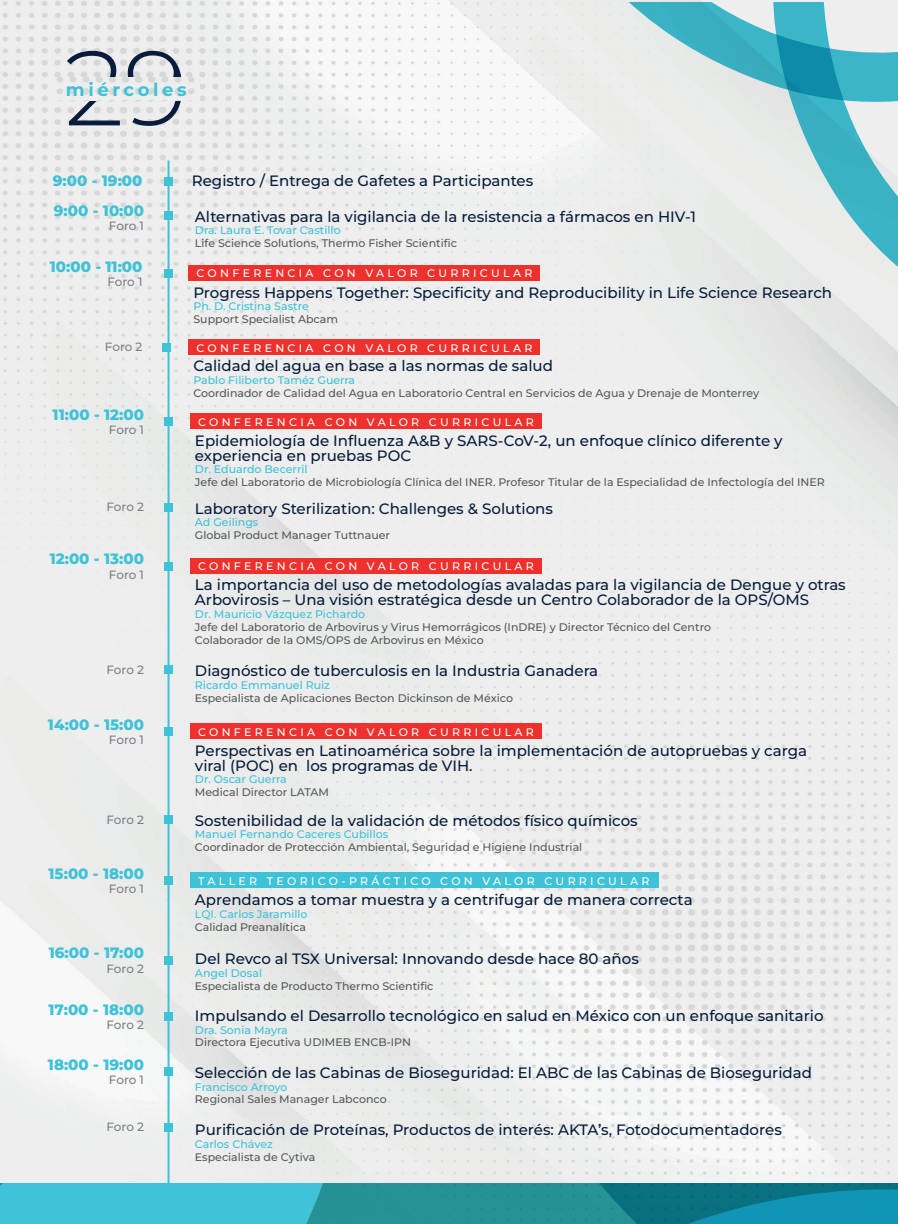
<style>
.page{position:relative;width:898px;height:1224px;background:#fff}
.page>*{position:absolute;margin:0;border:0;box-sizing:border-box;transform-origin:0 0}
.t1{font:300 105.8px "Montserrat";color:#091c3d}
.t2{font:700 18px "Montserrat";letter-spacing:.2em;color:#3ec2d8}
.t3{font:500 15px/14.8px "Montserrat";color:#071c3c}
.t4{font:800 15px "Montserrat";color:#3ec2d8}
.t5{font:500 12px "Montserrat";letter-spacing:-.01em;color:#7d8185}
.t6{font:500 11px/12.8px "Montserrat";color:#575a5b}
.t7{font:500 11px "Montserrat";color:#3ec2d8}
.t8{font:500 11px "Montserrat";letter-spacing:.3em;color:#fff}
</style>
<div class="page">
<img style="left:0;top:0;width:897px;height:1184px">
<svg style="left:599px;top:2px;width:298px;height:317px;background:#bfdce0"></svg>
<svg style="left:0;top:1184px;width:897px;height:40px;background:#279dad"></svg>
<hr style="left:167px;top:161px;width:2px;height:1023px;background:#3ec2d8">
<div style="left:164px;top:417px;width:8px;height:9px;background:#3ec2d8"></div>
<div style="left:164px;top:503px;width:8px;height:9px;background:#3ec2d8"></div>
<div style="left:190px;top:414px;width:351px;height:15px;background:#ee312c"></div>
<div style="left:164px;top:562px;width:8px;height:9px;background:#3ec2d8"></div>
<div style="left:164px;top:666px;width:8px;height:8px;background:#3ec2d8"></div>
<div style="left:190px;top:558px;width:351px;height:16px;background:#ee312c"></div>
<div style="left:164px;top:1067px;width:8px;height:9px;background:#3ec2d8"></div>
<div style="left:164px;top:1123px;width:8px;height:9px;background:#3ec2d8"></div>
<div style="left:164px;top:727px;width:8px;height:9px;background:#3ec2d8"></div>
<div style="left:164px;top:815px;width:8px;height:9px;background:#3ec2d8"></div>
<div style="left:190px;top:724px;width:351px;height:15px;background:#ee312c"></div>
<div style="left:164px;top:876px;width:8px;height:9px;background:#3ec2d8"></div>
<div style="left:190px;top:873px;width:468px;height:15px;background:#3ec2d8"></div>
<div style="left:164px;top:956px;width:8px;height:8px;background:#3ec2d8"></div>
<div style="left:164px;top:1012px;width:8px;height:9px;background:#3ec2d8"></div>
<img style="left:53px;top:78px;width:147px;height:22px">
<div style="left:164px;top:177px;width:9px;height:9px;background:#3ec2d8"></div>
<div style="left:164px;top:211px;width:9px;height:9px;background:#3ec2d8"></div>
<div style="left:164px;top:269px;width:9px;height:9px;background:#3ec2d8"></div>
<div style="left:162px;top:343px;width:9px;height:9px;background:#3ec2d8"></div>
<div style="left:189px;top:340px;width:350px;height:15px;background:#ee312c"></div>
<div style="left:189px;top:265px;width:350px;height:16px;background:#ee312c"></div>
<h1 class="t1" style="left:65px;top:16px;width:125px">29</h1>
<p class="t2" style="left:66px;top:77px;width:122px">miércoles</p>
<p class="t4" style="left:53px;top:170px;width:91px">9:00 - 19:00</p>
<p class="t3" style="left:192px;top:173px;width:343px">Registro / Entrega de Gafetes a Participantes</p>
<p class="t4" style="left:54px;top:199px;width:92px">9:00 - 10:00</p>
<p class="t5" style="left:109px;top:217px;width:37px">Foro 1</p>
<p class="t4" style="left:50px;top:255px;width:94px">10:00 - 11:00</p>
<p class="t5" style="left:107px;top:273px;width:37px">Foro 1</p>
<p class="t5" style="left:105px;top:339px;width:39px">Foro 2</p>
<p class="t4" style="left:53px;top:403px;width:93px">11:00 - 12:00</p>
<p class="t5" style="left:109px;top:422px;width:37px">Foro 1</p>
<p class="t3" style="left:195px;top:208px;width:502px">Alternativas para la vigilancia de la resistencia a fármacos en HIV-1</p>
<p class="t7" style="left:195px;top:223px;width:147px">Dra. Laura E. Tovar Castillo</p>
<p class="t6" style="left:195px;top:237px;width:263px">Life Science Solutions, Thermo Fisher Scientific</p>
<p class="t8" style="left:196px;top:266px;width:337px">CONFERENCIA CON VALOR CURRICULAR</p>
<p class="t3" style="left:193px;top:284px;width:640px">Progress Happens Together: Specificity and Reproducibility in Life Science Research</p>
<p class="t7" style="left:193px;top:299px;width:117px">Ph. D. Cristina Sastre</p>
<p class="t6" style="left:193px;top:313px;width:146px">Support Specialist Abcam</p>
<p class="t8" style="left:196px;top:340px;width:337px">CONFERENCIA CON VALOR CURRICULAR</p>
<p class="t3" style="left:193px;top:358px;width:361px">Calidad del agua en base a las normas de salud</p>
<p class="t7" style="left:193px;top:373px;width:163px">Pablo Filiberto Taméz Guerra</p>
<p class="t6" style="left:193px;top:386px;width:567px">Coordinador de Calidad del Agua en Laboratorio Central en Servicios de Agua y Drenaje de Monterrey</p>
<p class="t8" style="left:198px;top:414px;width:337px">CONFERENCIA CON VALOR CURRICULAR</p>
<p class="t3" style="left:195px;top:432px;width:589px">Epidemiología de Influenza A&amp;B y SARS-CoV-2, un enfoque clínico diferente y experiencia en pruebas POC</p>
<p class="t7" style="left:195px;top:462px;width:114px">Dr. Eduardo Becerril</p>
<p class="t6" style="left:195px;top:475px;width:631px">Jefe del Laboratorio de Microbiología Clínica del INER. Profesor Titular de la Especialidad de Infectología del INER</p>
<p class="t5" style="left:106px;top:499px;width:39px">Foro 2</p>
<p class="t3" style="left:195px;top:500px;width:359px">Laboratory Sterilization: Challenges &amp; Solutions</p>
<p class="t7" style="left:195px;top:515px;width:65px">Ad Geilings</p>
<p class="t6" style="left:195px;top:528px;width:196px">Global Product Manager Tuttnauer</p>
<p class="t4" style="left:50px;top:548px;width:96px">12:00 - 13:00</p>
<p class="t5" style="left:109px;top:566px;width:37px">Foro 1</p>
<p class="t8" style="left:198px;top:559px;width:337px">CONFERENCIA CON VALOR CURRICULAR</p>
<p class="t3" style="left:195px;top:577px;width:652px">La importancia del uso de metodologías avaladas para la vigilancia de Dengue y otras<br>Arbovirosis – Una visión estratégica desde un Centro Colaborador de la OPS/OMS</p>
<p class="t7" style="left:195px;top:606px;width:172px">Dr. Mauricio Vázquez Pichardo</p>
<p class="t6" style="left:195px;top:620px;width:517px">Jefe del Laboratorio de Arbovirus y Virus Hemorrágicos (InDRE) y Director Técnico del Centro<br>Colaborador de la OMS/OPS de Arbovirus en México</p>
<p class="t5" style="left:106px;top:661px;width:39px">Foro 2</p>
<p class="t3" style="left:195px;top:663px;width:404px">Diagnóstico de tuberculosis en la Industria Ganadera</p>
<p class="t7" style="left:195px;top:677px;width:136px">Ricardo Emmanuel Ruiz</p>
<p class="t6" style="left:195px;top:691px;width:319px">Especialista de Aplicaciones Becton Dickinson de México</p>
<p class="t4" style="left:48px;top:714px;width:98px">14:00 - 15:00</p>
<p class="t5" style="left:109px;top:732px;width:37px">Foro 1</p>
<p class="t8" style="left:198px;top:724px;width:337px">CONFERENCIA CON VALOR CURRICULAR</p>
<p class="t3" style="left:195px;top:743px;width:613px">Perspectivas en Latinoamérica sobre la implementación de autopruebas y carga viral (POC) en los programas de VIH.</p>
<p class="t7" style="left:195px;top:772px;width:93px">Dr. Oscar Guerra</p>
<p class="t6" style="left:195px;top:786px;width:135px">Medical Director LATAM</p>
<p class="t5" style="left:106px;top:811px;width:39px">Foro 2</p>
<p class="t3" style="left:195px;top:812px;width:444px">Sostenibilidad de la validación de métodos físico químicos</p>
<p class="t7" style="left:195px;top:827px;width:195px">Manuel Fernando Caceres Cubillos</p>
<p class="t6" style="left:195px;top:840px;width:389px">Coordinador de Protección Ambiental, Seguridad e Higiene Industrial</p>
<p class="t4" style="left:49px;top:863px;width:97px">15:00 - 18:00</p>
<p class="t5" style="left:109px;top:881px;width:37px">Foro 1</p>
<p class="t4" style="left:49px;top:942px;width:97px">16:00 - 17:00</p>
<p class="t5" style="left:106px;top:960px;width:39px">Foro 2</p>
<p class="t4" style="left:48px;top:998px;width:97px">17:00 - 18:00</p>
<p class="t5" style="left:106px;top:1017px;width:39px">Foro 2</p>
<p class="t8" style="left:198px;top:873px;width:452px">TALLER TEORICO-PRÁCTICO CON VALOR CURRICULAR</p>
<p class="t3" style="left:195px;top:892px;width:499px">Aprendamos a tomar muestra y a centrifugar de manera correcta</p>
<p class="t7" style="left:195px;top:906px;width:114px">LQI. Carlos Jaramillo</p>
<p class="t6" style="left:195px;top:920px;width:113px">Calidad Preanalítica</p>
<p class="t3" style="left:195px;top:951px;width:445px">Del Revco al TSX Universal: Innovando desde hace 80 años</p>
<p class="t7" style="left:195px;top:966px;width:69px">Angel Dosal</p>
<p class="t6" style="left:195px;top:979px;width:240px">Especialista de Producto Thermo Scientific</p>
<p class="t3" style="left:195px;top:1007px;width:630px">Impulsando el Desarrollo tecnológico en salud en México con un enfoque sanitario</p>
<p class="t7" style="left:195px;top:1022px;width:94px">Dra. Sonia Mayra</p>
<p class="t6" style="left:195px;top:1036px;width:217px">Directora Ejecutiva UDIMEB ENCB-IPN</p>
<p class="t4" style="left:48px;top:1053px;width:98px">18:00 - 19:00</p>
<p class="t5" style="left:109px;top:1071px;width:37px">Foro 1</p>
<p class="t3" style="left:195px;top:1064px;width:618px">Selección de las Cabinas de Bioseguridad: El ABC de las Cabinas de Bioseguridad</p>
<p class="t7" style="left:195px;top:1079px;width:94px">Francisco Arroyo</p>
<p class="t6" style="left:195px;top:1093px;width:193px">Regional Sales Manager Labconco</p>
<p class="t5" style="left:106px;top:1119px;width:39px">Foro 2</p>
<p class="t3" style="left:195px;top:1122px;width:588px">Purificación de Proteínas, Productos de interés: AKTA’s, Fotodocumentadores</p>
<p class="t7" style="left:195px;top:1137px;width:79px">Carlos Chávez</p>
<p class="t6" style="left:195px;top:1150px;width:122px">Especialista de Cytiva</p>
</div>
